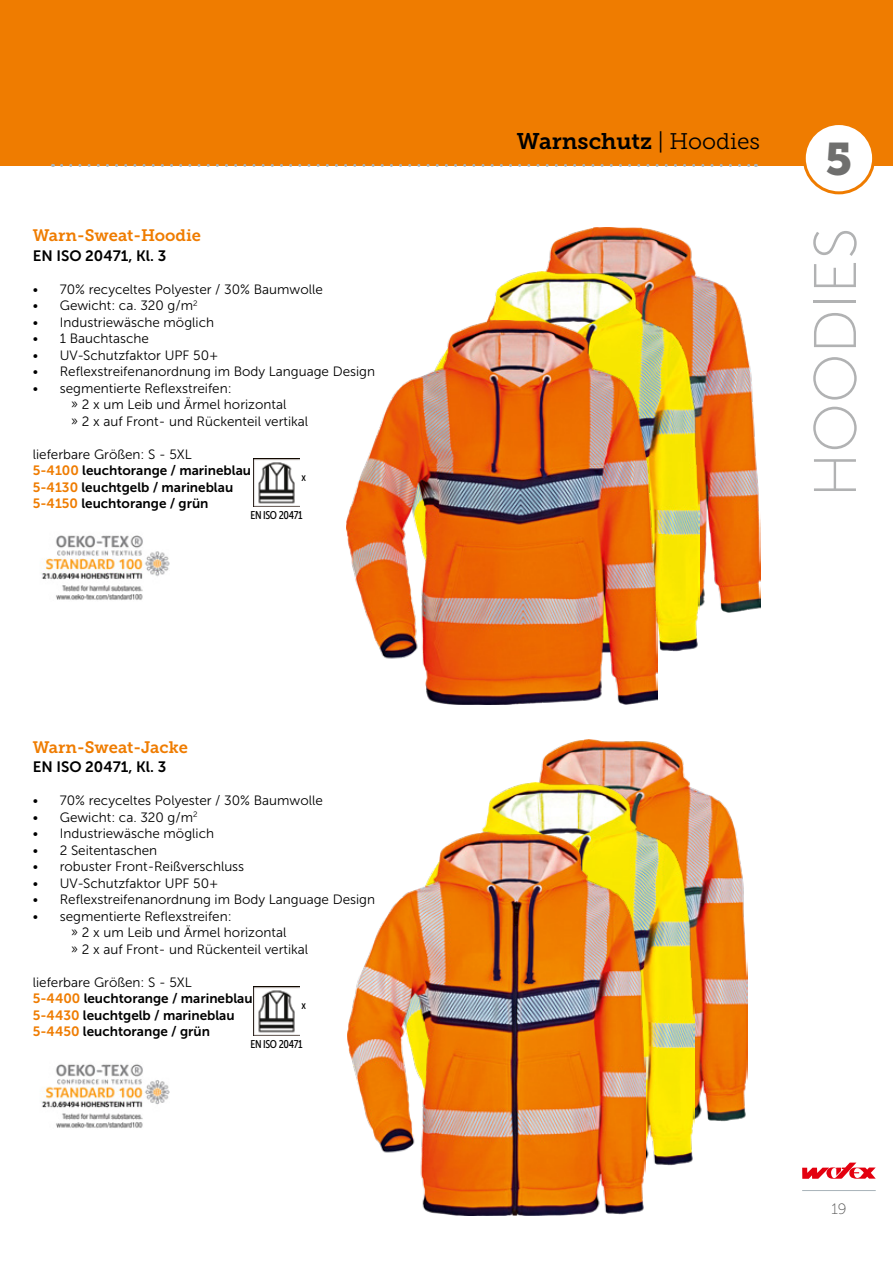
<style>
.page{position:relative;width:893px;height:1263px;background:#fff}
.page>*{position:absolute;margin:0;border:0;box-sizing:border-box;transform-origin:0 0}
.Kapitel_Hochkant{font:60px "Museo Sans 100";color:#b1b2b3}
.Kapitel_Zahl{font:45.45px "Museo Slab 900";color:#6f6f6e}
.Kaiptel_Überschrift{font:22.5px "Museo Slab 700";color:#000}
.t1{font:16.5px "Museo Slab 700";color:#ef7c00}
.t2{font:15px "Museo Sans 700";color:#000}
.t3{font:15px "Museo Slab 100";color:#565656}
.t4{font:13.5px/16.5px "Museo Sans 300";color:#000}
.t5{font:13.5px "Museo Sans 700";color:#000}
.t6{font:11.25px "Museo Sans Cond 500";letter-spacing:-.03em;color:#000}
.s1{color:#ef7c00}
.s2{font-family:"Museo Slab 300"}
</style>
<div class="page">
<hr style="left:802px;top:1190px;width:74px;height:1px;background:#a8b3b9">
<svg style="left:802px;top:1162px;width:74px;height:17px"></svg>
<div style="left:0;top:0;width:787px;height:166px;background:#ef7c00"></div>
<svg style="left:62px;top:164px;width:694px;height:3px"></svg>
<div style="left:787px;top:0;width:106px;height:166px;background:#ef7c00"></div>
<div style="left:804px;top:124px;width:70px;height:69px;background:#fff;border-radius:50%"></div>
<div style="left:803px;top:122px;width:72px;height:72px;border:3px solid #ef7c00;border-radius:50%"></div>
<img style="left:530px;top:739px;width:218px;height:384px">
<img style="left:482px;top:783px;width:212px;height:383px">
<img style="left:348px;top:832px;width:297px;height:384px">
<img style="left:546px;top:227px;width:214px;height:385px">
<img style="left:487px;top:271px;width:213px;height:381px">
<img style="left:346px;top:321px;width:311px;height:383px">
<img style="left:40px;top:535px;width:130px;height:65px">
<img style="left:40px;top:1064px;width:130px;height:64px">
<img style="left:253px;top:986px;width:47px;height:49px">
<img style="left:253px;top:458px;width:47px;height:49px">
<p class="t1" style="left:33px;top:226px;width:170px">Warn-Sweat-Hoodie</p>
<p class="t2" style="left:33px;top:247px;width:135px">EN ISO 20471, Kl. 3</p>
<p class="t4" style="left:33px;top:281px;width:292px">• 70% recyceltes Polyester / 30% Baumwolle</p>
<p class="t4" style="left:33px;top:297px;width:166px">• Gewicht: ca. 320 g/m<sup>2</sup></p>
<p class="t4" style="left:33px;top:314px;width:183px">• Industriewäsche möglich</p>
<p class="t4" style="left:33px;top:330px;width:118px">• 1 Bauchtasche</p>
<p class="t4" style="left:33px;top:347px;width:187px">• UV-Schutzfaktor UPF 50+</p>
<p class="t4" style="left:33px;top:363px;width:344px">• Reflexstreifenanordnung im Body Language Design</p>
<p class="t4" style="left:71px;top:380px;width:239px;text-indent:-38px">• segmentierte Reflexstreifen:<br>» 2 x um Leib und Ärmel horizontal<br>» 2 x auf Front- und Rückenteil vertikal</p>
<p class="t4" style="left:33px;top:446px;width:161px">lieferbare Größen: S - 5XL</p>
<p class="t5" style="left:33px;top:463px;width:220px"><span class="s1">5-4100</span> leuchtorange / marineblau</p>
<p class="t5" style="left:33px;top:479px;width:202px"><span class="s1">5-4130</span> leuchtgelb / marineblau</p>
<p class="t5" style="left:33px;top:496px;width:177px"><span class="s1">5-4150</span> leuchtorange / grün</p>
<p class="t6" style="left:302px;top:471px;width:6px">x</p>
<p class="t6" style="left:250px;top:509px;width:54px">EN ISO 20471</p>
<p class="t1" style="left:33px;top:737px;width:157px">Warn-Sweat-Jacke</p>
<p class="t2" style="left:33px;top:759px;width:135px">EN ISO 20471, Kl. 3</p>
<p class="t4" style="left:33px;top:792px;width:292px">• 70% recyceltes Polyester / 30% Baumwolle</p>
<p class="t4" style="left:33px;top:809px;width:166px">• Gewicht: ca. 320 g/m<sup>2</sup></p>
<p class="t4" style="left:33px;top:825px;width:183px">• Industriewäsche möglich</p>
<p class="t4" style="left:33px;top:842px;width:126px">• 2 Seitentaschen</p>
<p class="t4" style="left:33px;top:858px;width:213px">• robuster Front-Reißverschluss</p>
<p class="t4" style="left:33px;top:875px;width:187px">• UV-Schutzfaktor UPF 50+</p>
<p class="t4" style="left:33px;top:891px;width:344px">• Reflexstreifenanordnung im Body Language Design</p>
<p class="t4" style="left:71px;top:908px;width:239px;text-indent:-38px">• segmentierte Reflexstreifen:<br>» 2 x um Leib und Ärmel horizontal<br>» 2 x auf Front- und Rückenteil vertikal</p>
<p class="t4" style="left:33px;top:974px;width:161px">lieferbare Größen: S - 5XL</p>
<p class="t5" style="left:33px;top:991px;width:221px"><span class="s1">5-4400</span> leuchtorange / marineblau</p>
<p class="t5" style="left:33px;top:1007px;width:203px"><span class="s1">5-4430</span> leuchtgelb / marineblau</p>
<p class="t5" style="left:33px;top:1024px;width:179px"><span class="s1">5-4450</span> leuchtorange / grün</p>
<p class="t6" style="left:302px;top:999px;width:6px">x</p>
<p class="t6" style="left:250px;top:1038px;width:54px">EN ISO 20471</p>
<p class="Kaiptel_Überschrift" style="left:517px;top:129px;width:245px">Warnschutz <span class="s2">| Hoodies</span></p>
<p class="Kapitel_Zahl" style="left:825px;top:133px;width:28px">5</p>
<p class="Kapitel_Hochkant" style="left:803px;top:497px;width:271px;rotate:-90deg">HOODIES</p>
<p class="t3" style="left:831px;top:1200px;width:17px">19</p>
</div>
